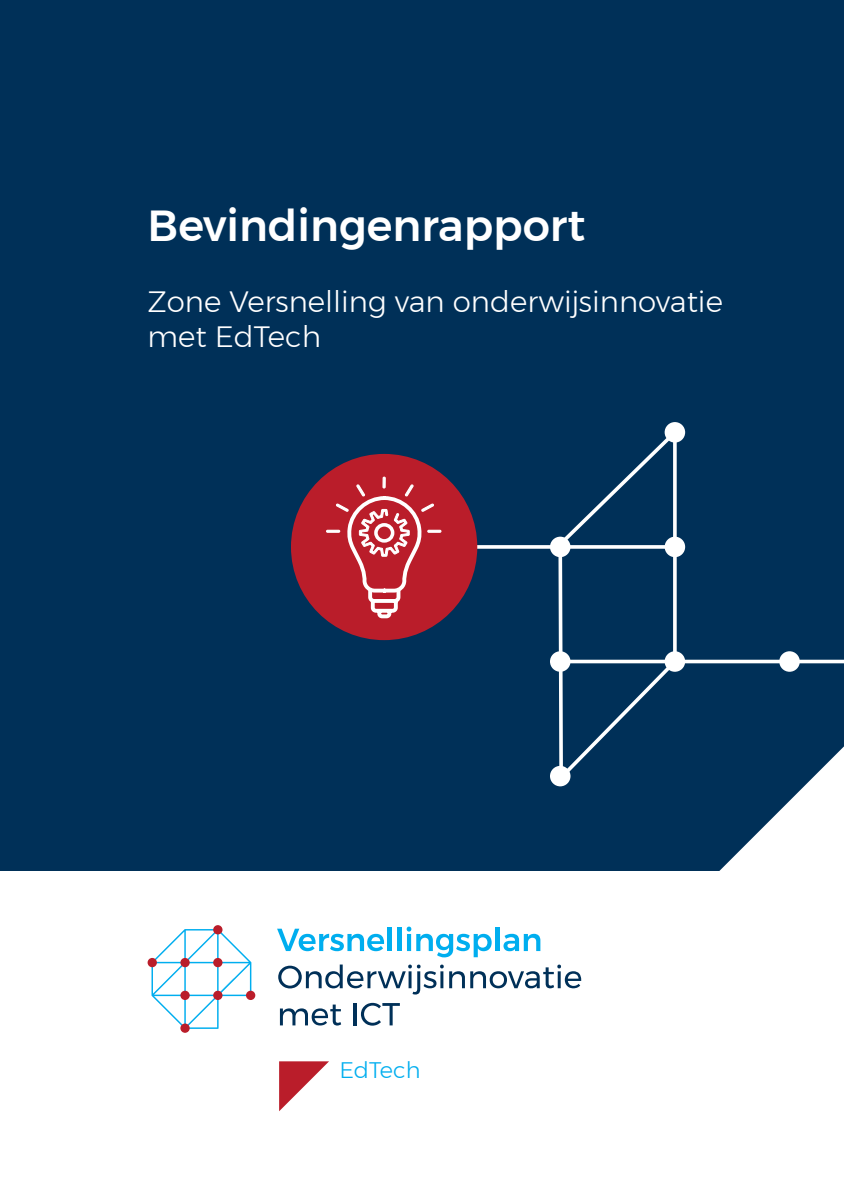
<style>
.page{position:relative;width:844px;height:1191px;background:#fff}
.page>*{position:absolute;margin:0;border:0;box-sizing:border-box;transform-origin:0 0}
.t1{font:500 43.4px "Montserrat";color:#fff}
.t2{font:300 29.4px/35.2px "Montserrat";color:#fff}
.t3{font:300 22.4px "Montserrat";color:#00aeef}
</style>
<div class="page">
<div style="left:0;top:0;width:843px;height:870px;background:#003058"></div>
<svg style="left:442px;top:437px;width:236px;height:349px"></svg>
<svg style="left:570px;top:659px;width:273px;height:4px"></svg>
<div style="left:664px;top:536px;width:21px;height:21px;background:#fff;border-radius:50%"></div>
<div style="left:550px;top:536px;width:20px;height:21px;background:#fff;border-radius:50%"></div>
<div style="left:664px;top:422px;width:21px;height:20px;background:#fff;border-radius:50%"></div>
<div style="left:550px;top:651px;width:20px;height:21px;background:#fff;border-radius:50%"></div>
<div style="left:550px;top:766px;width:20px;height:20px;background:#fff;border-radius:50%"></div>
<div style="left:664px;top:651px;width:21px;height:21px;background:#fff;border-radius:50%"></div>
<div style="left:779px;top:651px;width:20px;height:21px;background:#fff;border-radius:50%"></div>
<svg style="left:279px;top:1061px;width:50px;height:50px"></svg>
<svg style="left:151px;top:929px;width:100px;height:100px"></svg>
<div style="left:180px;top:958px;width:10px;height:9px;background:#ba1d2a;border-radius:50%"></div>
<div style="left:147px;top:958px;width:10px;height:9px;background:#ba1d2a;border-radius:50%"></div>
<div style="left:213px;top:958px;width:9px;height:9px;background:#ba1d2a;border-radius:50%"></div>
<div style="left:213px;top:925px;width:9px;height:9px;background:#ba1d2a;border-radius:50%"></div>
<div style="left:180px;top:990px;width:10px;height:10px;background:#ba1d2a;border-radius:50%"></div>
<div style="left:180px;top:1023px;width:10px;height:9px;background:#ba1d2a;border-radius:50%"></div>
<div style="left:213px;top:990px;width:9px;height:10px;background:#ba1d2a;border-radius:50%"></div>
<div style="left:246px;top:990px;width:9px;height:10px;background:#ba1d2a;border-radius:50%"></div>
<svg style="left:277px;top:928px;width:107px;height:23px"></svg>
<hr style="left:388px;top:927px;width:4px;height:24px;background:#00aeef">
<hr style="left:397px;top:927px;width:4px;height:24px;background:#00aeef">
<svg style="left:406px;top:926px;width:85px;height:31px"></svg>
<hr style="left:495px;top:927px;width:4px;height:24px;background:#00aeef">
<svg style="left:503px;top:933px;width:37px;height:18px"></svg>
<svg style="left:278px;top:964px;width:165px;height:30px"></svg>
<svg style="left:449px;top:964px;width:132px;height:24px"></svg>
<svg style="left:280px;top:1004px;width:61px;height:21px"></svg>
<hr style="left:353px;top:1003px;width:3px;height:22px;background:#003058">
<svg style="left:361px;top:1002px;width:39px;height:23px"></svg>
<svg style="left:646px;top:746px;width:197px;height:125px"></svg>
<div style="left:291px;top:454px;width:186px;height:186px;background:#ba1d2a;border-radius:50%"></div>
<div style="left:382px;top:476px;width:4px;height:12px;border:1px solid #fff"></div>
<svg style="left:327px;top:477px;width:114px;height:142px"></svg>
<div style="left:326px;top:530px;width:14px;height:3px;border:1px solid #fff"></div>
<p class="t1" style="left:147px;top:192px;width:439px">Bevindingenrapport</p>
<p class="t2" style="left:147px;top:283px;width:576px">Zone Versnelling van onderwijsinnovatie met EdTech</p>
<p class="t3" style="left:339px;top:1053px;width:83px">EdTech</p>
</div>
